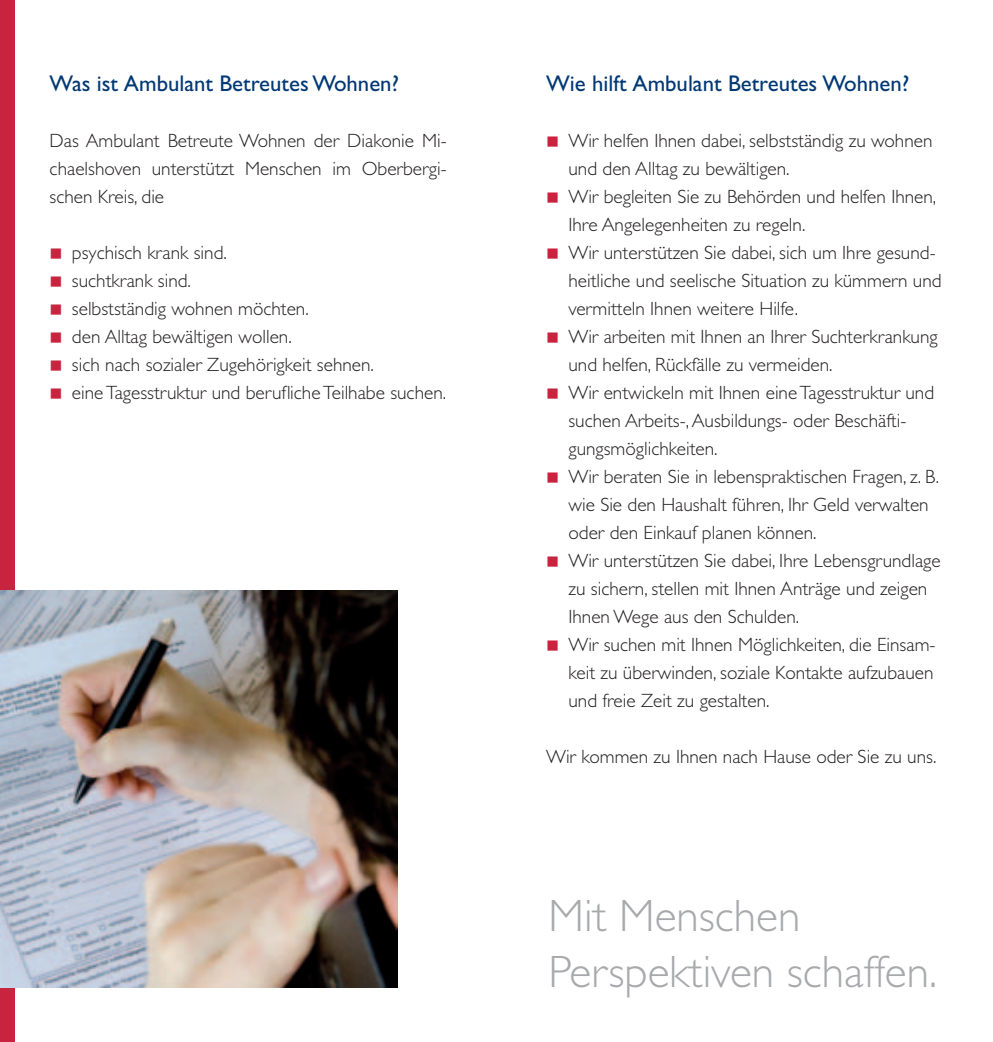
<style>
.page{position:relative;width:993px;height:1042px;background:#fff}
.page>*{position:absolute;margin:0;border:0;box-sizing:border-box;transform-origin:0 0}
.t1{font:300 45.5px/56px "Gill Sans Std";color:#a8a9ad}
.H3_Fließtext_Headlin{font:22.75px "Gill Sans Std";color:#013874}
.P_Fließtext_Aufzählu{font:300 19.25px/28px "Gill Sans Std";color:#231f20}
.P_Fließtext{font:300 19.25px/28px "Gill Sans Std";color:#231f20;text-align:justify}
.s1{color:#c8233f}
</style>
<div class="page">
<div style="left:0;top:0;width:15px;height:1042px;background:#c8233f"></div>
<img style="left:0;top:590px;width:397px;height:397px">
<h3 class="H3_Fließtext_Headlin" style="left:50px;top:70px;width:351px">Was ist Ambulant Betreutes Wohnen?</h3>
<p class="P_Fließtext" style="left:50px;top:127px;width:398px">Das Ambulant Betreute Wohnen der Diakonie Mi&shy;chaelshoven unterstützt Menschen im Oberbergi&shy;schen Kreis, die</p>
<p class="P_Fließtext_Aufzählu" style="left:50px;top:239px;width:179px"><span class="s1">■</span> psychisch krank sind.</p>
<p class="P_Fließtext_Aufzählu" style="left:50px;top:267px;width:143px"><span class="s1">■</span> suchtkrank sind.</p>
<p class="P_Fließtext_Aufzählu" style="left:50px;top:295px;width:260px"><span class="s1">■</span> selbstständig wohnen möchten.</p>
<p class="P_Fließtext_Aufzählu" style="left:50px;top:323px;width:243px"><span class="s1">■</span> den Alltag bewältigen wollen.</p>
<p class="P_Fließtext_Aufzählu" style="left:50px;top:351px;width:326px"><span class="s1">■</span> sich nach sozialer Zugehörigkeit sehnen.</p>
<p class="P_Fließtext_Aufzählu" style="left:50px;top:379px;width:398px"><span class="s1">■</span> eine Tagesstruktur und berufliche Teilhabe suchen.</p>
<h3 class="H3_Fließtext_Headlin" style="left:546px;top:70px;width:365px">Wie hilft Ambulant Betreutes Wohnen?</h3>
<p class="P_Fließtext_Aufzählu" style="left:568px;top:127px;width:365px;text-indent:-22px"><span class="s1">■</span> Wir helfen Ihnen dabei, selbstständig zu wohnen und den Alltag zu bewältigen.</p>
<p class="P_Fließtext_Aufzählu" style="left:568px;top:183px;width:369px;text-indent:-22px"><span class="s1">■</span> Wir begleiten Sie zu Behörden und helfen Ihnen,<br>Ihre Angelegenheiten zu regeln.</p>
<p class="P_Fließtext_Aufzählu" style="left:568px;top:239px;width:374px;text-indent:-22px"><span class="s1">■</span> Wir unterstützen Sie dabei, sich um Ihre gesund&shy;heitliche und seelische Situation zu kümmern und vermitteln Ihnen weitere Hilfe.</p>
<p class="P_Fließtext_Aufzählu" style="left:568px;top:323px;width:370px;text-indent:-22px"><span class="s1">■</span> Wir arbeiten mit Ihnen an Ihrer Suchterkrankung und helfen, Rückfälle zu vermeiden.</p>
<p class="P_Fließtext_Aufzählu" style="left:568px;top:379px;width:367px;text-indent:-22px"><span class="s1">■</span> Wir entwickeln mit Ihnen eine Tagesstruktur und suchen Arbeits-, Ausbildungs- oder Beschäfti&shy;gungsmöglichkeiten.</p>
<p class="P_Fließtext_Aufzählu" style="left:568px;top:463px;width:372px;text-indent:-22px"><span class="s1">■</span> Wir beraten Sie in lebenspraktischen Fragen, z. B. wie Sie den Haushalt führen, Ihr Geld verwalten oder den Einkauf planen können.</p>
<p class="P_Fließtext_Aufzählu" style="left:568px;top:547px;width:373px;text-indent:-22px"><span class="s1">■</span> Wir unterstützen Sie dabei, Ihre Lebensgrundlage zu sichern, stellen mit Ihnen Anträge und zeigen<br>Ihnen Wege aus den Schulden.</p>
<p class="P_Fließtext_Aufzählu" style="left:568px;top:631px;width:368px;text-align:justify;text-indent:-22px"><span class="s1">■</span> Wir suchen mit Ihnen Möglichkeiten, die Einsam&shy;keit zu überwinden, soziale Kontakte aufzubauen und freie Zeit zu gestalten.</p>
<p class="P_Fließtext" style="left:546px;top:743px;width:391px">Wir kommen zu Ihnen nach Hause oder Sie zu uns.</p>
<h1 class="t1" style="left:548px;top:888px;width:390px">Mit Menschen<br>Perspektiven schaffen.</h1>
</div>
